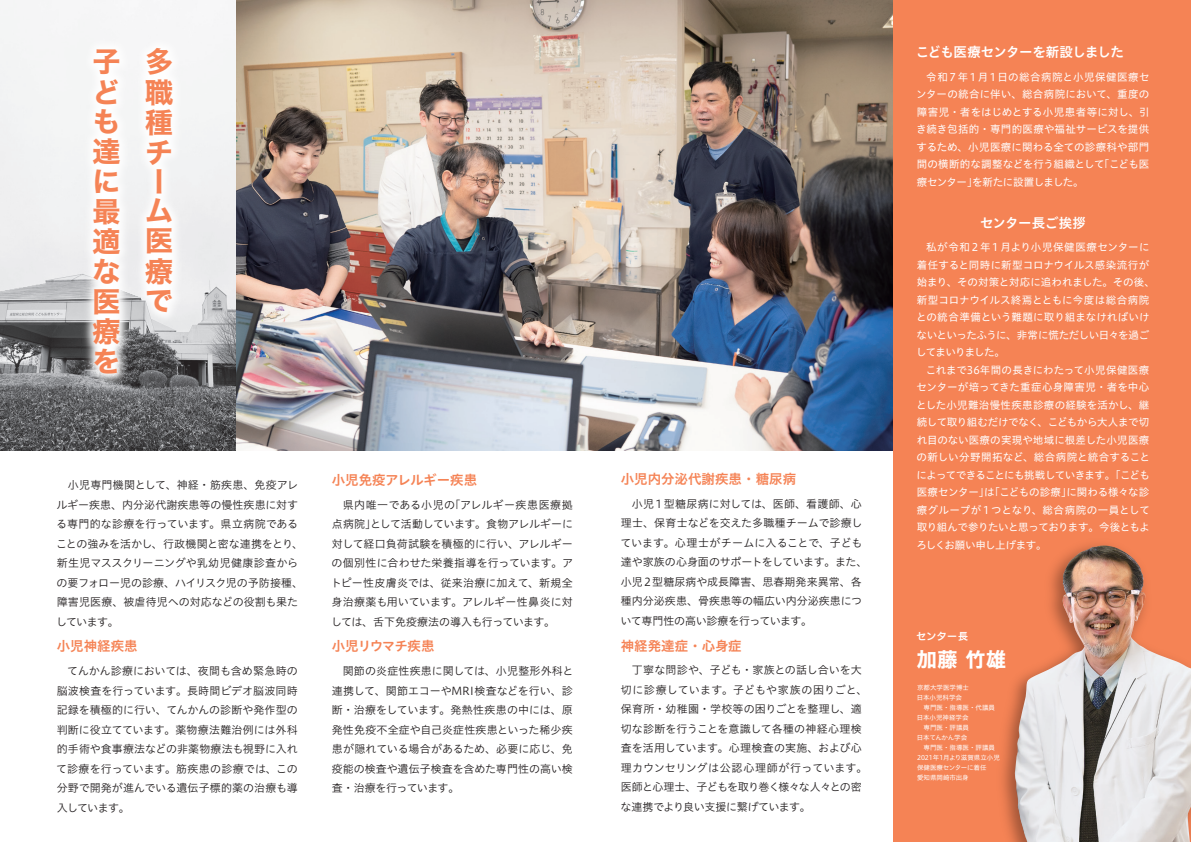
<style>
.page{position:relative;width:1191px;height:842px;background:#fff}
.page>*{position:absolute;margin:0;border:0;box-sizing:border-box;transform-origin:0 0}
.t1{font:28px/30px "Hira Kaku Std W7";color:#f58355;text-align:justify}
.t2{font:20px "Hira Sans Old Std W7";color:#fff}
.t3{font:13.5px "Hiragino UD Sans Std W6";color:#f58355}
.t4{font:13.5px "Hiragino UD Sans Std W6";letter-spacing:-.04em;color:#fff}
.t5{font:13.5px "Hiragino UD Sans Std W6";letter-spacing:-.07em;color:#f58355}
.t6{font:11px/19.5px "Hiragino UD Sans Std W3";color:#231f20;text-align:justify}
.t7{font:10.5px/17.5px "Hiragino UD Sans Std W4";letter-spacing:-.015em;color:#fff;text-align:justify}
.t8{font:10px "Hiragino UD Sans F Std W6";letter-spacing:.03em;color:#fff}
.t9{font:6.5px/10px "Hiragino UD Sans Std W4";color:#fff}
</style>
<div class="page">
<img style="left:235px;top:0;width:658px;height:451px">
<svg style="left:0;top:0;width:235px;height:451px"></svg>
<div style="left:893px;top:0;width:298px;height:842px;background:#f58355"></div>
<img style="left:1014px;top:545px;width:177px;height:297px">
<img style="left:52px;top:7px;width:161px;height:411px">
<h1 class="t1" style="left:92px;top:48px;width:29px">子ども達に最適な医療を</h1>
<h1 class="t1" style="left:145px;top:48px;width:29px;text-align:left">多職種チーム医療で</h1>
<p class="t6" style="left:56px;top:474px;width:249px;text-align:left;text-indent:12px">小児専門機関として、神経・筋疾患、免疫アレルギー疾患、内分泌代謝疾患等の慢性疾患に対する専門的な診療を行っています。県立病院であることの強みを活かし、行政機関と密な連携をとり、新生児マススクリーニングや乳幼児健康診査からの要フォロー児の診療、ハイリスク児の予防接種、障害児医療、被虐待児への対応などの役割も果たしています。</p>
<p class="t3" style="left:57px;top:636px;width:82px">小児神経疾患</p>
<p class="t6" style="left:56px;top:660px;width:243px;text-indent:11px">てんかん診療においては、夜間も含め緊急時の脳波検査を行っています。長時間ビデオ脳波同時記録を積極的に行い、てんかんの診断や発作型の判断に役立てています。薬物療法難治例には外科的手術や食事療法などの非薬物療法も視野に入れて診療を行っています。筋疾患の診療では、この分野で開発が進んでいる遺伝子標的薬の治療も導入しています。</p>
<p class="t3" style="left:332px;top:469px;width:147px">小児免疫アレルギー疾患</p>
<p class="t6" style="left:331px;top:494px;width:244px;text-indent:12px">県内唯一である小児の「アレルギー疾患医療拠点病院」として活動しています。食物アレルギーに対して経口負荷試験を積極的に行い、アレルギーの個別性に合わせた栄養指導を行っています。アトピー性皮膚炎では、従来治療に加えて、新規全身治療薬も用いています。アレルギー性鼻炎に対しては、舌下免疫療法の導入も行っています。</p>
<p class="t5" style="left:332px;top:636px;width:104px">小児リウマチ疾患</p>
<p class="t6" style="left:332px;top:661px;width:243px;text-indent:11px">関節の炎症性疾患に関しては、小児整形外科と連携して、関節エコーやMRI検査などを行い、診断・治療をしています。発熱性疾患の中には、原発性免疫不全症や自己炎症性疾患といった稀少疾患が隠れている場合があるため、必要に応じ、免疫能の検査や遺伝子検査を含めた専門性の高い検査・治療を行っています。</p>
<p class="t3" style="left:621px;top:469px;width:177px">小児内分泌代謝疾患・糖尿病</p>
<p class="t6" style="left:620px;top:493px;width:248px;text-align:left;text-indent:11px">小児１型糖尿病に対しては、医師、看護師、心理士、保育士などを交えた多職種チームで診療しています。心理士がチームに入ることで、子ども達や家族の心身面のサポートをしています。また、小児２型糖尿病や成長障害、思春期発来異常、各種内分泌疾患、骨疾患等の幅広い内分泌疾患について専門性の高い診療を行っています。</p>
<p class="t3" style="left:621px;top:635px;width:122px">神経発達症・心身症</p>
<p class="t6" style="left:620px;top:660px;width:248px;text-align:left;text-indent:11px">丁寧な問診や、子ども・家族との話し合いを大切に診療しています。子どもや家族の困りごと、保育所・幼稚園・学校等の困りごとを整理し、適切な診断を行うことを意識して各種の神経心理検査を活用しています。心理検査の実施、および心理カウンセリングは公認心理師が行っています。医師と心理士、子どもを取り巻く様々な人々との密な連携でより良い支援に繋げています。</p>
<p class="t4" style="left:915px;top:41px;width:210px">こども医療センターを新設しました</p>
<p class="t7" style="left:916px;top:67px;width:235px;text-indent:10px">令和７年１月１日の総合病院と小児保健医療センターの統合に伴い、総合病院において、重度の障害児・者をはじめとする小児患者等に対し、引き続き包括的・専門的医療や福祉サービスを提供するため、小児医療に関わる全ての診療科や部門間の横断的な調整などを行う組織として「こども医療センター」を新たに設置しました。</p>
<p class="t4" style="left:980px;top:212px;width:108px">センター長ご挨拶</p>
<p class="t7" style="left:916px;top:238px;width:240px;text-align:left;text-indent:10px">私が令和２年１月より小児保健医療センターに着任すると同時に新型コロナウイルス感染流行が始まり、その対策と対応に追われました。その後、新型コロナウイルス終焉とともに今度は総合病院との統合準備という難題に取り組まなければいけないといったふうに、非常に慌ただしい日々を過ごしてまいりました。</p>
<p class="t7" style="left:916px;top:361px;width:235px;text-indent:10px">これまで36年間の長きにわたって小児保健医療センターが培ってきた重症心身障害児・者を中心とした小児難治慢性疾患診療の経験を活かし、継続して取り組むだけでなく、こどもから大人まで切れ目のない医療の実現や地域に根差した小児医療の新しい分野開拓など、総合病院と統合することによってできることにも挑戦していきます。「こども医療センター」は「こどもの診療」に関わる様々な診療グループが１つとなり、総合病院の一員として取り組んで参りたいと思っております。今後ともよろしくお願い申し上げます。</p>
<p class="t8" style="left:916px;top:629px;width:53px">センター長</p>
<h2 class="t2" style="left:916px;top:644px;width:91px">加藤 竹雄</h2>
<p class="t9" style="left:917px;top:683px;width:85px">京都大学医学博士<br>日本小児科学会<br>　専門医・指導医・代議員日本小児神経学会<br>　専門医・評議員<br>日本てんかん学会<br>　専門医・指導医・評議員<br>2021年1月より滋賀県立小児保健医療センターに着任<br>愛知県岡崎市出身</p>
</div>
